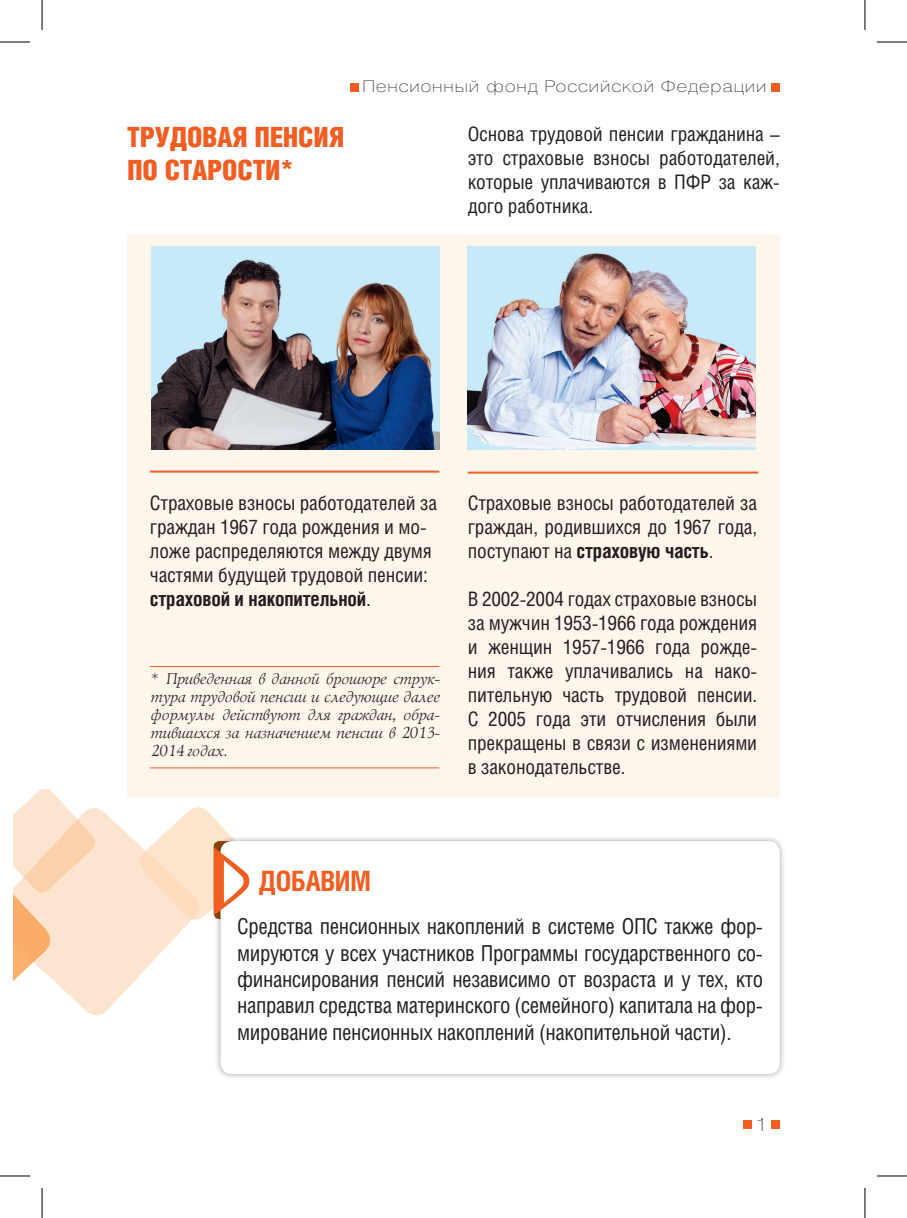
<style>
.page{position:relative;width:907px;height:1218px;background:#fff}
.page>*{position:absolute;margin:0;border:0;box-sizing:border-box;transform-origin:0 0}
.t1{font:900 condensed 28px/33.6px "Helios";letter-spacing:-.01em;color:#f25d21}
.t2{font:700 condensed 28px "Helios";letter-spacing:-.01em;color:#f25d21}
.t3{font:22px/26.4px "Helios Cond";letter-spacing:-.02em;color:#231f20;text-align:justify}
.t4{font:condensed 20px/24px "Helios";letter-spacing:-.01em;color:#231f20;text-align:justify}
.t5{font:100 expanded 18px "Helios";color:#231f20}
.t6{font:italic 16px/18px "Lazurski";letter-spacing:-.015em;color:#231f20;text-align:justify}
.t7{font:100 expanded 16px "Helios";letter-spacing:.06em;color:#231f20}
.s1{font-weight:700}
</style>
<div class="page">
<div style="left:742px;top:1121px;width:8px;height:8px;background:#f25d21"></div>
<div style="left:771px;top:1121px;width:8px;height:8px;background:#f25d21"></div>
<div style="left:350px;top:83px;width:8px;height:8px;background:#f25d21"></div>
<div style="left:771px;top:84px;width:8px;height:8px;background:#f25d21"></div>
<div style="left:127px;top:234px;width:652px;height:562px;background:#fef5eb"></div>
<hr style="left:150px;top:666px;width:289px;height:1px;background:#f25d21">
<hr style="left:150px;top:767px;width:289px;height:1px;background:#f25d21">
<img style="left:467px;top:246px;width:288px;height:204px">
<img style="left:151px;top:246px;width:288px;height:204px">
<hr style="left:150px;top:471px;width:289px;height:2px;background:#f25d21">
<hr style="left:467px;top:472px;width:290px;height:2px;background:#f25d21">
<div style="left:214px;top:835px;width:571px;height:245px;background:#231f20;opacity:.4"></div>
<div style="left:220px;top:841px;width:559px;height:233px;background:#fff;border-radius:11px"></div>
<svg style="left:14px;top:789px;width:244px;height:232px"></svg>
<hr style="left:0;top:42px;width:30px;height:1px;background:#000">
<hr style="left:876px;top:42px;width:30px;height:1px;background:#000">
<hr style="left:0;top:1176px;width:30px;height:1px;background:#000">
<hr style="left:876px;top:1176px;width:30px;height:1px;background:#000">
<hr style="left:42px;top:0;width:1px;height:30px;background:#000">
<hr style="left:42px;top:1188px;width:1px;height:30px;background:#000">
<hr style="left:864px;top:0;width:1px;height:30px;background:#000">
<hr style="left:864px;top:1188px;width:1px;height:30px;background:#000">
<p class="t7" style="left:362px;top:76px;width:405px">пенсионный фонд российской федерации</p>
<h1 class="t1" style="left:127px;top:119px;width:218px">Трудовая пенсия по старости*</h1>
<p class="t4" style="left:467px;top:122px;width:313px">Основа трудовой пенсии гражданина – это страховые взносы работодателей, которые уплачиваются в ПФР за каж&shy;дого работника.</p>
<p class="t4" style="left:150px;top:491px;width:288px;text-align:left">Страховые взносы работодателей за граждан 1967 года рождения и мо&shy;ложе распределяются между двумя частями будущей трудовой пенсии: <span class="s1">страховой и накопительной</span>.</p>
<p class="t4" style="left:467px;top:491px;width:291px">Страховые взносы работодателей за граждан, родившихся до 1967 года, поступают на <span class="s1">страховую часть</span>.</p>
<p class="t4" style="left:467px;top:587px;width:291px">В 2002-2004 годах страховые взносы за мужчин 1953-1966 года рождения и женщин 1957-1966 года рожде&shy;ния также уплачивались на нако&shy;пительную часть трудовой пенсии.<br>С 2005 года эти отчисления были прекращены в связи с изменениями в законодательстве.</p>
<p class="t6" style="left:150px;top:669px;width:291px">* Приведенная в данной брошюре струк&shy;тура трудовой пенсии и следующие далее формулы действуют для граждан, обра&shy;тившихся за назначением пенсии в 2013- 2014 годах.</p>
<h1 class="t2" style="left:258px;top:865px;width:114px">ДОБАВИМ</h1>
<p class="t3" style="left:237px;top:913px;width:527px">Средства пенсионных накоплений в системе ОПС также фор&shy;мируются у всех участников Программы государственного со&shy;финансирования пенсий независимо от возраста и у тех, кто направил средства материнского (семейного) капитала на фор&shy;мирование пенсионных накоплений (накопительной части).</p>
<p class="t5" style="left:756px;top:1113px;width:9px">1</p>
</div>
